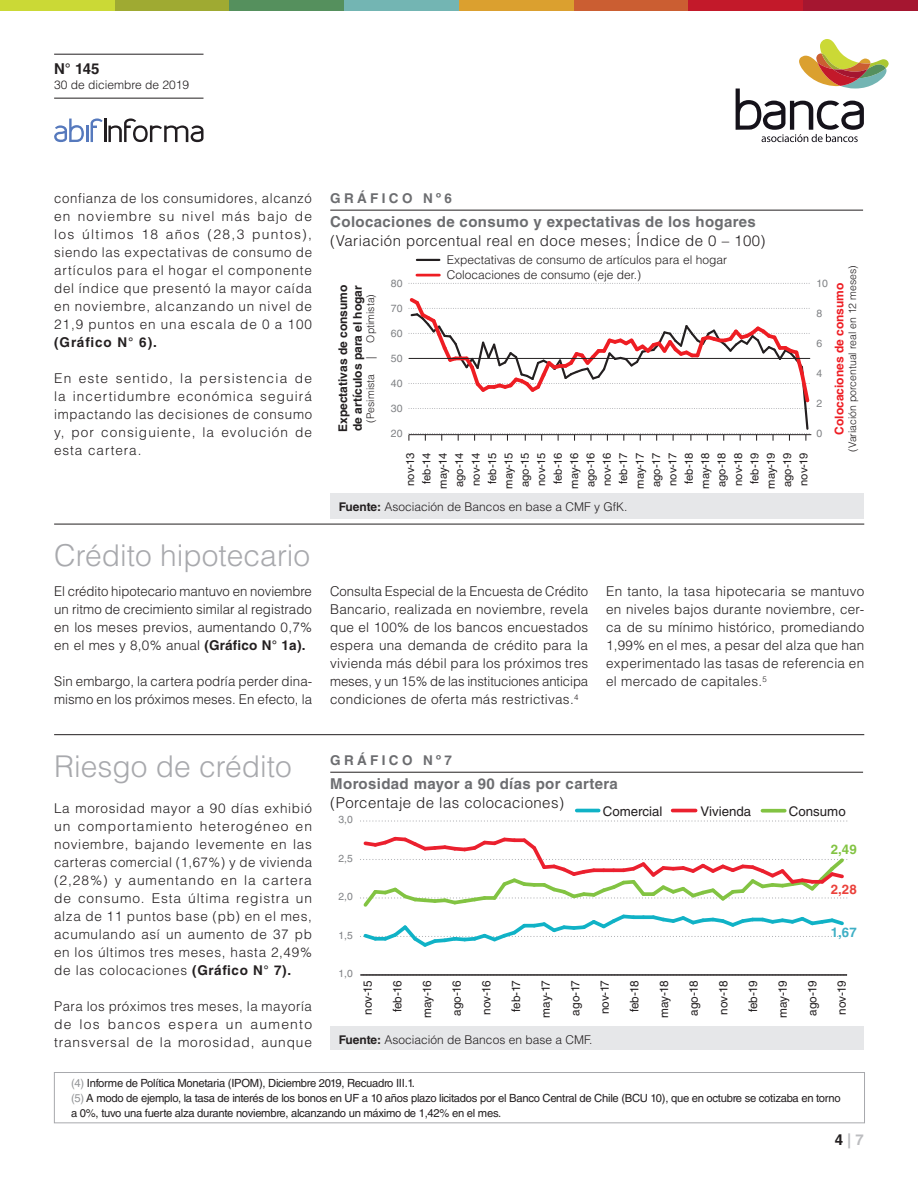
<style>
.page{position:relative;width:918px;height:1188px;background:#fff}
.page>*{position:absolute;margin:0;border:0;box-sizing:border-box;transform-origin:0 0}
.t1{font:300 30px "Helvetica LT Std";color:#a8a9ad}
.t2{font:300 15px "Helvetica LT Std";letter-spacing:.03em;color:#231f20}
.t3{font:700 15px "Helvetica LT Std";letter-spacing:.025em;color:#6c6d70}
.t4{font:700 15px "Helvetica LT Std";color:#231f20}
.t5{font:700 15px "Helvetica LT Std";color:#bcbdc0}
.t6{font:300 13.5px/18px "Helvetica LT Std";letter-spacing:.02em;color:#231f20;text-align:justify}
.t7{font:700 13.5px "Helvetica LT Std";letter-spacing:.25em;color:#6c6d70}
.t8{font:13.2px "Helvetica LT Std";color:#231f20}
.t9{font:700 13.2px "Helvetica LT Std";color:#82c342}
.t10{font:700 13.2px "Helvetica LT Std";color:#eb413b}
.t11{font:700 13.2px "Helvetica LT Std";color:#3eafc5}
.t12{font:300 12px/15.1px "Helvetica LT Std";color:#231f20}
.t13{font:700 12px/14.4px "Helvetica LT Std";color:#231f20}
.t14{font:700 12px "Helvetica LT Std";color:#ee1d23}
.t15{font:11.85px "Helvetica LT Std";letter-spacing:-.01em;color:#231f20}
.t16{font:11.25px/16.4px "Helvetica LT Std";letter-spacing:-.025em;color:#231f20;text-align:center}
.t17{font:300 10.5px "Helvetica LT Std";color:#231f20}
.t18{font:10.5px "Helvetica LT Std";color:#808285}
.t19{font:10.35px "Helvetica LT Std";color:#808285}
.s1{font-weight:700}
.s2{color:#939598}
.s3{color:#231f20}
</style>
<div class="page">
<div style="left:0;top:0;width:115px;height:10px;background:#cbd936"></div>
<div style="left:115px;top:0;width:115px;height:10px;background:#9faa32"></div>
<div style="left:229px;top:0;width:115px;height:10px;background:#55905d"></div>
<div style="left:344px;top:0;width:115px;height:10px;background:#73b5b3"></div>
<div style="left:459px;top:0;width:115px;height:10px;background:#dba02f"></div>
<div style="left:574px;top:0;width:114px;height:10px;background:#cb5e32"></div>
<div style="left:688px;top:0;width:115px;height:10px;background:#c3192a"></div>
<div style="left:803px;top:0;width:115px;height:10px;background:#a51630"></div>
<svg style="left:736px;top:39px;width:153px;height:103px"></svg>
<svg style="left:54px;top:118px;width:150px;height:24px"></svg>
<hr style="left:54px;top:98px;width:150px;height:1px;background:#231f20">
<hr style="left:54px;top:54px;width:150px;height:1px;background:#231f20">
<hr style="left:54px;top:524px;width:810px;height:1px;background:#231f20">
<hr style="left:54px;top:734px;width:810px;height:1px;background:#231f20">
<div style="left:330px;top:493px;width:534px;height:25px;background:#e6e7e9"></div>
<div style="left:330px;top:1026px;width:534px;height:24px;background:#e6e7e9"></div>
<hr style="left:330px;top:210px;width:533px;height:1px;background:#231f20">
<hr style="left:330px;top:772px;width:533px;height:1px;background:#231f20">
<svg style="left:409px;top:283px;width:401px;height:1px"></svg>
<svg style="left:408px;top:298px;width:404px;height:143px"></svg>
<hr style="left:417px;top:259px;width:22px;height:2px;background:#231f20">
<hr style="left:417px;top:274px;width:22px;height:2px;background:#ee1d23">
<svg style="left:360px;top:820px;width:487px;height:2px"></svg>
<hr style="left:360px;top:974px;width:487px;height:2px;background:#231f20">
<svg style="left:360px;top:836px;width:487px;height:111px"></svg>
<hr style="left:577px;top:809px;width:22px;height:3px;background:#10b2c6">
<svg style="left:762px;top:809px;width:23px;height:4px"></svg>
<hr style="left:673px;top:809px;width:23px;height:3px;background:#eb202e">
<div style="left:54px;top:1072px;width:811px;height:51px;border:1px solid #a8a9ad"></div>
<p class="t4" style="left:54px;top:60px;width:47px">N° 145</p>
<p class="t12" style="left:54px;top:77px;width:137px">30 de diciembre de 2019</p>
<p class="t6" style="left:54px;top:189px;width:259px">confianza de los consumidores, alcanzó en noviembre su nivel más bajo de los últimos 18 años (28,3 puntos), siendo las expectativas de consumo de artículos para el hogar el componente del índice que presentó la mayor caída en noviembre, alcanzando un nivel de 21,9 puntos en una escala de 0 a 100 <span class="s1">(Gráfico N° 6).</span></p>
<p class="t6" style="left:54px;top:369px;width:259px">En este sentido, la persistencia de la incertidumbre económica seguirá impactando las decisiones de consumo y, por consiguiente, la evolución de esta cartera.</p>
<p class="t1" style="left:54px;top:537px;width:258px">Crédito hipotecario</p>
<p class="t6" style="left:54px;top:583px;width:259px">El crédito hipotecario mantuvo en noviembre un ritmo de crecimiento similar al registrado en los meses previos, aumentando 0,7% en el mes y 8,0% anual <span class="s1">(Gráfico N° 1a).</span></p>
<p class="t6" style="left:54px;top:673px;width:260px">Sin embargo, la cartera podría perder dina&shy;mismo en los próximos meses. En efecto, la</p>
<p class="t1" style="left:54px;top:748px;width:239px">Riesgo de crédito</p>
<p class="t6" style="left:54px;top:799px;width:260px">La morosidad mayor a 90 días exhibió un comportamiento heterogéneo en noviembre, bajando levemente en las carteras comercial (1,67%) y de vivienda (2,28%) y aumentando en la cartera de consumo. Esta última registra un alza de 11 puntos base (pb) en el mes, acumulando así un aumento de 37 pb en los últimos tres meses, hasta 2,49% de las colocaciones <span class="s1">(Gráfico N° 7).</span></p>
<p class="t6" style="left:54px;top:997px;width:259px">Para los próximos tres meses, la mayoría de los bancos espera un aumento transversal de la morosidad, aunque</p>
<p class="t7" style="left:330px;top:190px;width:123px">GRÁFICO Nº6</p>
<p class="t3" style="left:330px;top:212px;width:427px">Colocaciones de consumo y expectativas de los hogares</p>
<p class="t2" style="left:330px;top:231px;width:437px">(Variación porcentual real en doce meses; Índice de 0 – 100)</p>
<p class="t12" style="left:447px;top:252px;width:282px">Expectativas de consumo de artículos para el hogar<br>Colocaciones de consumo (eje der.)</p>
<p class="t17" style="left:846px;top:452px;width:188px;rotate:-90deg">(Variación porcentual real en 12 meses)</p>
<p class="t18" style="left:391px;top:277px;width:13px">80</p>
<p class="t18" style="left:816px;top:277px;width:13px">10</p>
<p class="t17" style="left:364px;top:343px;width:50px;rotate:-90deg">Optimista)</p>
<p class="t14" style="left:832px;top:435px;width:154px;rotate:-90deg">Colocaciones de consumo</p>
<p class="t13" style="left:336px;top:432px;width:149px;rotate:-90deg">Expectativas de consumo de artículos para el hogar</p>
<p class="t18" style="left:391px;top:302px;width:13px">70</p>
<p class="t18" style="left:816px;top:307px;width:7px">8</p>
<p class="t18" style="left:391px;top:327px;width:13px">60</p>
<p class="t18" style="left:816px;top:337px;width:7px">6</p>
<p class="t18" style="left:391px;top:352px;width:13px">50</p>
<p class="t17" style="left:364px;top:359px;width:4px;rotate:-90deg">|</p>
<p class="t18" style="left:816px;top:367px;width:7px">4</p>
<p class="t17" style="left:364px;top:423px;width:50px;rotate:-90deg">(Pesimista</p>
<p class="t18" style="left:391px;top:377px;width:13px">40</p>
<p class="t18" style="left:816px;top:397px;width:7px">2</p>
<p class="t18" style="left:391px;top:402px;width:13px">30</p>
<p class="t18" style="left:391px;top:427px;width:13px">20</p>
<p class="t18" style="left:816px;top:427px;width:7px">0</p>
<p class="t16" style="left:402px;top:489px;width:38px;rotate:-90deg">nov-13 feb-14 may-14 ago-14 nov-14 feb-15 may-15 ago-15 nov-15 feb-16 may-16 ago-16 nov-16 feb-17 may-17 ago-17 nov-17 feb-18 may-18 ago-18 nov-18 feb-19 may-19 ago-19 nov-19</p>
<p class="t12" style="left:339px;top:499px;width:290px"><span class="s1">Fuente:</span> Asociación de Bancos en base a CMF y GfK.</p>
<p class="t6" style="left:330px;top:583px;width:260px">Consulta Especial de la Encuesta de Crédito Bancario, realizada en noviembre, revela que el 100% de los bancos encuestados espera una demanda de crédito para la vivienda más débil para los próximos tres meses, y un 15% de las instituciones anticipa condiciones de oferta más restrictivas.<sup>4</sup></p>
<p class="t6" style="left:606px;top:583px;width:260px">En tanto, la tasa hipotecaria se mantuvo en niveles bajos durante noviembre, cer&shy;ca de su mínimo histórico, promediando 1,99% en el mes, a pesar del alza que han experimentado las tasas de referencia en el mercado de capitales.<sup>5</sup></p>
<p class="t7" style="left:330px;top:752px;width:123px">GRÁFICO Nº7</p>
<p class="t3" style="left:330px;top:774px;width:289px">Morosidad mayor a 90 días por cartera</p>
<p class="t2" style="left:330px;top:793px;width:235px">(Porcentaje de las colocaciones)</p>
<p class="t8" style="left:603px;top:804px;width:61px">Comercial</p>
<p class="t8" style="left:789px;top:804px;width:58px">Consumo</p>
<p class="t9" style="left:831px;top:842px;width:27px">2,49</p>
<p class="t10" style="left:831px;top:881px;width:27px">2,28</p>
<p class="t11" style="left:831px;top:925px;width:27px">1,67</p>
<p class="t8" style="left:700px;top:804px;width:52px">Vivienda</p>
<p class="t19" style="left:339px;top:814px;width:16px">3,0</p>
<p class="t19" style="left:339px;top:852px;width:16px">2,5</p>
<p class="t19" style="left:339px;top:890px;width:16px">2,0</p>
<p class="t19" style="left:339px;top:929px;width:16px">1,5</p>
<p class="t19" style="left:339px;top:967px;width:16px">1,0</p>
<p class="t15" style="left:361px;top:1015px;width:36px;rotate:-90deg">nov-15</p>
<p class="t15" style="left:391px;top:1012px;width:34px;rotate:-90deg">feb-16</p>
<p class="t15" style="left:420px;top:1018px;width:39px;rotate:-90deg">may-16</p>
<p class="t15" style="left:450px;top:1016px;width:37px;rotate:-90deg">ago-16</p>
<p class="t15" style="left:479px;top:1015px;width:36px;rotate:-90deg">nov-16</p>
<p class="t15" style="left:509px;top:1012px;width:34px;rotate:-90deg">feb-17</p>
<p class="t15" style="left:539px;top:1018px;width:39px;rotate:-90deg">may-17</p>
<p class="t15" style="left:568px;top:1016px;width:37px;rotate:-90deg">ago-17</p>
<p class="t15" style="left:598px;top:1014px;width:36px;rotate:-90deg">nov-17</p>
<p class="t15" style="left:628px;top:1012px;width:34px;rotate:-90deg">feb-18</p>
<p class="t15" style="left:657px;top:1018px;width:39px;rotate:-90deg">may-18</p>
<p class="t15" style="left:687px;top:1016px;width:37px;rotate:-90deg">ago-18</p>
<p class="t15" style="left:716px;top:1015px;width:36px;rotate:-90deg">nov-18</p>
<p class="t15" style="left:746px;top:1012px;width:34px;rotate:-90deg">feb-19</p>
<p class="t15" style="left:776px;top:1018px;width:39px;rotate:-90deg">may-19</p>
<p class="t15" style="left:805px;top:1016px;width:37px;rotate:-90deg">ago-19</p>
<p class="t15" style="left:835px;top:1015px;width:36px;rotate:-90deg">nov-19</p>
<p class="t12" style="left:339px;top:1032px;width:255px"><span class="s1">Fuente:</span> Asociación de Bancos en base a CMF.</p>
<p class="t16" style="left:71px;top:1075px;width:345px"><span class="s2">(4)</span> Informe de Política Monetaria (IPOM), Diciembre 2019, Recuadro III.1.</p>
<p class="t16" style="left:71px;top:1091px;width:771px;line-height:15px;text-align:left"><span class="s2">(5)</span> A modo de ejemplo, la tasa de interés de los bonos en UF a 10 años plazo licitados por el Banco Central de Chile (BCU 10), que en octubre se cotizaba en torno a 0%, tuvo una fuerte alza durante noviembre, alcanzando un máximo de 1,42% en el mes.</p>
<p class="t5" style="left:835px;top:1130px;width:31px"><span class="s3">4</span> | 7</p>
</div>
